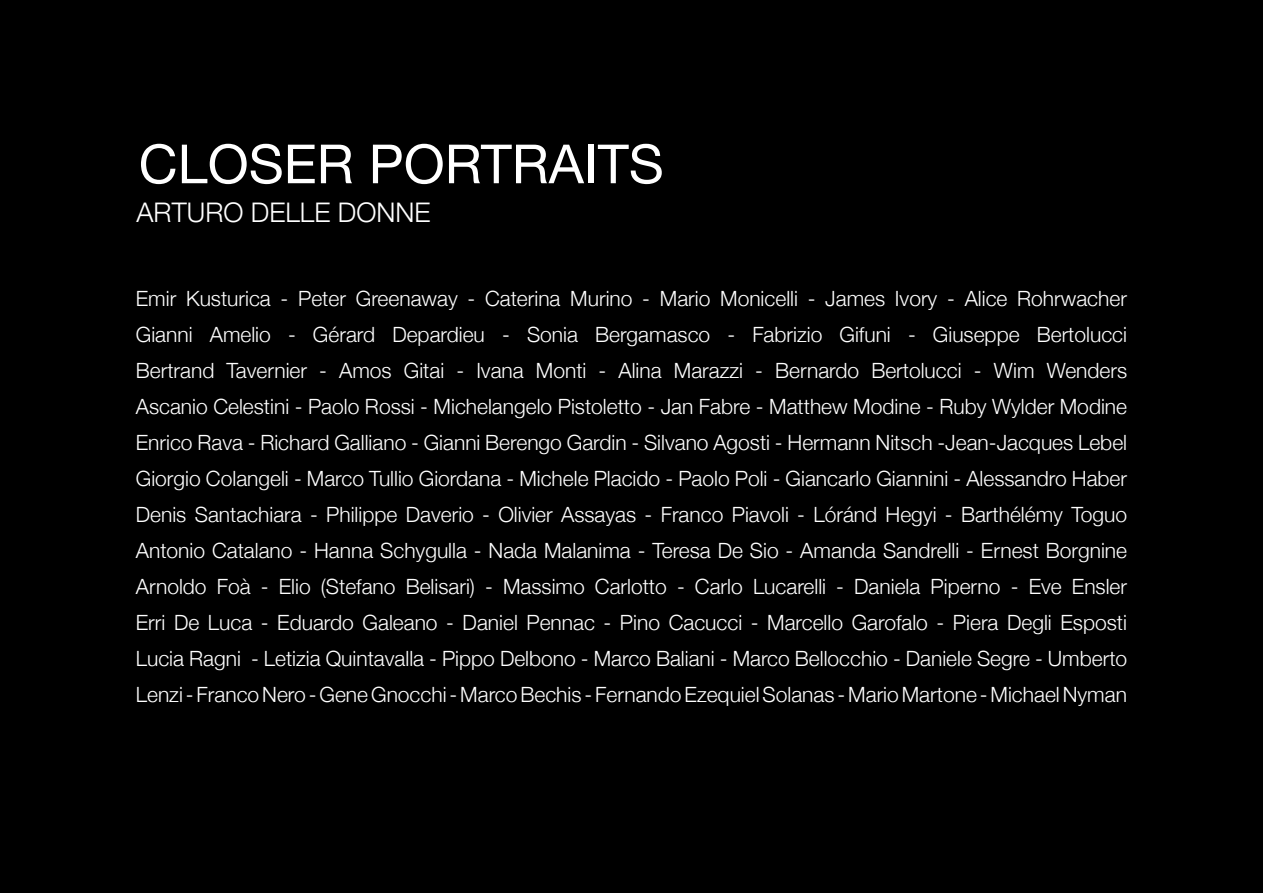
<style>
.page{position:relative;width:1263px;height:893px;background:#000}
.page>*{position:absolute;margin:0;border:0;box-sizing:border-box;transform-origin:0 0}
.t1{font:54px "Helvetica Neue";color:#fff}
.t2{font:300 27px "Helvetica Neue";color:#fff}
.t3{font:300 21px/36px "Helvetica Neue";color:#fff;text-align:justify}
</style>
<div class="page">
<h1 class="t1" style="left:139px;top:118px;width:527px">CLOSER PORTRAITS</h1>
<p class="t2" style="left:137px;top:190px;width:295px">ARTURO DELLE DONNE</p>
<p class="t3" style="left:136px;top:280px;width:993px">Emir Kusturica - Peter Greenaway - Caterina Murino - Mario Monicelli - James Ivory - Alice Rohrwacher Gianni Amelio - Gérard Depardieu - Sonia Bergamasco - Fabrizio Gifuni - Giuseppe Bertolucci Bertrand Tavernier - Amos Gitai - Ivana Monti - Alina Marazzi - Bernardo Bertolucci - Wim Wenders Ascanio Celestini - Paolo Rossi - Michelangelo Pistoletto - Jan Fabre - Matthew Modine - Ruby Wylder Modine Enrico Rava - Richard Galliano - Gianni Berengo Gardin - Silvano Agosti - Hermann Nitsch -Jean-Jacques Lebel Giorgio Colangeli - Marco Tullio Giordana - Michele Placido - Paolo Poli - Giancarlo Giannini - Alessandro Haber Denis Santachiara - Philippe Daverio - Olivier Assayas - Franco Piavoli - Lóránd Hegyi - Barthélémy Toguo Antonio Catalano - Hanna Schygulla - Nada Malanima - Teresa De Sio - Amanda Sandrelli - Ernest Borgnine Arnoldo Foà - Elio (Stefano Belisari) - Massimo Carlotto - Carlo Lucarelli - Daniela Piperno - Eve Ensler Erri De Luca - Eduardo Galeano - Daniel Pennac - Pino Cacucci - Marcello Garofalo - Piera Degli Esposti Lucia Ragni - Letizia Quintavalla - Pippo Delbono - Marco Baliani - Marco Bellocchio - Daniele Segre - Umberto Lenzi - Franco Nero - Gene Gnocchi - Marco Bechis - Fernando Ezequiel Solanas - Mario Martone - Michael Nyman</p>
</div>
